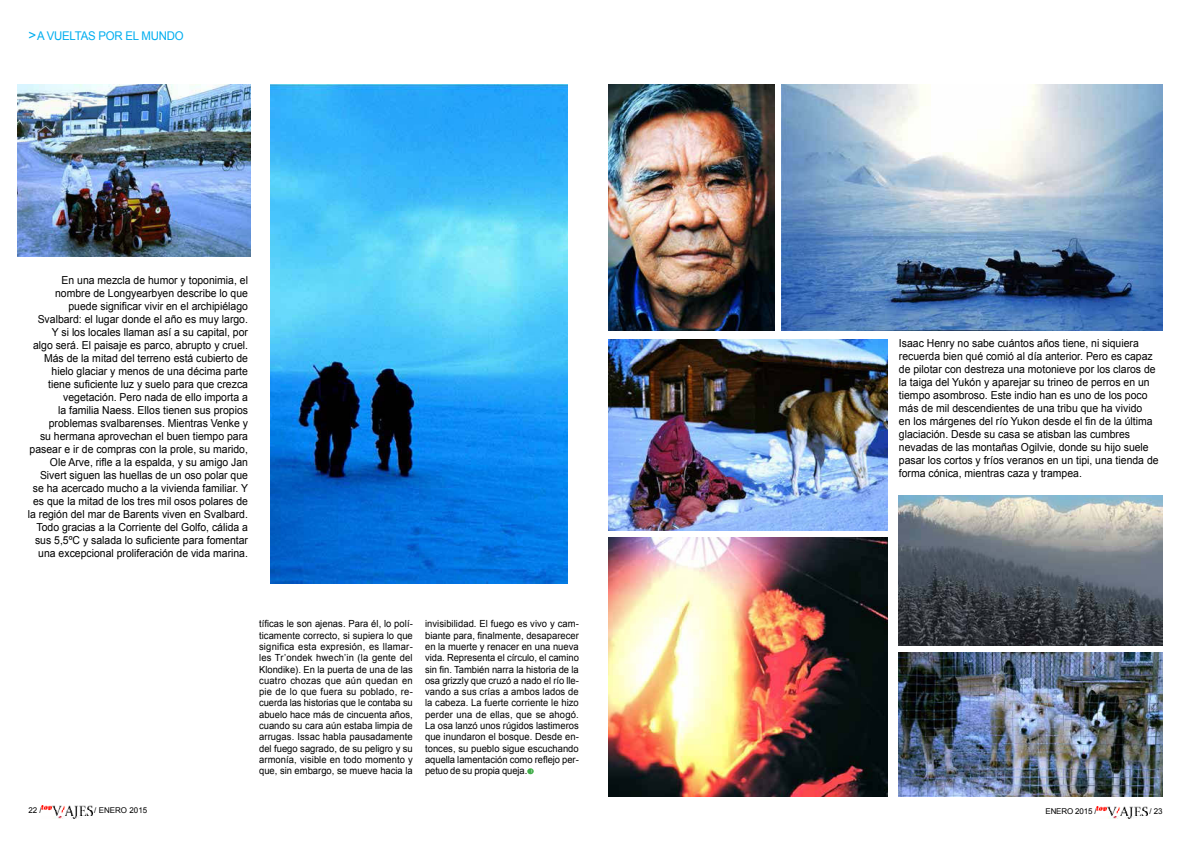
<style>
.page{position:relative;width:1191px;height:842px;background:#fff}
.page>*{position:absolute;margin:0;border:0;box-sizing:border-box;transform-origin:0 0}
.t1{font:12px "Arial";letter-spacing:-.02em;color:#00aeef;scale:.95 1}
.t2{font:11px/13px "Arial";color:#000;text-align:right;scale:.95 1}
.t3{font:9.8px/11.3px "Arial";color:#000;text-align:justify;scale:.96 1}
.t4{font:8px "Arial";color:#000}
.t5{font:8px "Arial";letter-spacing:-.02em;color:#000}
.s1{font-size:14px}
.s2{font-family:"Myriad Pro";font-size:5px;color:#fff}
</style>
<div class="page">
<img style="left:608px;top:85px;width:167px;height:246px">
<img style="left:608px;top:339px;width:279px;height:192px">
<img style="left:608px;top:537px;width:279px;height:260px">
<img style="left:781px;top:85px;width:381px;height:246px">
<img style="left:899px;top:652px;width:263px;height:145px">
<img style="left:899px;top:495px;width:263px;height:151px">
<div style="left:527px;top:768px;width:7px;height:6px;background:#41ad49;border-radius:50%"></div>
<img style="left:271px;top:85px;width:296px;height:499px">
<img style="left:17px;top:85px;width:234px;height:171px">
<img style="left:42px;top:806px;width:50px;height:12px">
<img style="left:1096px;top:806px;width:51px;height:13px">
<p class="t1" style="left:28px;top:28px;width:165px"><span class="s1">&gt;</span> a vueltas por el mundo</p>
<p class="t2" style="left:28px;top:274px;width:233px">En una mezcla de humor y toponimia, el nombre de Longyearbyen describe lo que puede significar vivir en el archipiélago Svalbard: el lugar donde el año es muy largo.<br>Y si los locales llaman así a su capital, por<br>algo será. El paisaje es parco, abrupto y cruel.<br>Más de la mitad del terreno está cubierto de hielo glaciar y menos de una décima parte tiene suficiente luz y suelo para que crezca vegetación. Pero nada de ello importa a<br>la familia Naess. Ellos tienen sus propios problemas svalbarenses. Mientras Venke y<br>su hermana aprovechan el buen tiempo para pasear e ir de compras con la prole, su marido, Ole Arve, rifle a la espalda, y su amigo Jan Sivert siguen las huellas de un oso polar que se ha acercado mucho a la vivienda familiar. Y es que la mitad de los tres mil osos polares de la región del mar de Barents viven en Svalbard.<br>Todo gracias a la Corriente del Golfo, cálida a sus 5,5ºC y salada lo suficiente para fomentar una excepcional proliferación de vida marina.</p>
<p class="t3" style="left:259px;top:618px;width:162px">tíficas le son ajenas. Para él, lo polí&shy;ticamente correcto, si supiera lo que significa esta expresión, es llamar&shy;les Tr’ondek hwech’in (la gente del Klondike). En la puerta de una de las cuatro chozas que aún quedan en pie de lo que fuera su poblado, re&shy;cuerda las historias que le contaba su abuelo hace más de cincuenta años, cuando su cara aún estaba limpia de arrugas. Issac habla pausadamente del fuego sagrado, de su peligro y su armonía, visible en todo momento y que, sin embargo, se mueve hacia la</p>
<p class="t3" style="left:425px;top:618px;width:162px">invisibilidad. El fuego es vivo y cam&shy;biante para, finalmente, desaparecer en la muerte y renacer en una nueva vida. Representa el círculo, el camino sin fin. También narra la historia de la osa grizzly que cruzó a nado el río lle&shy;vando a sus crías a ambos lados de la cabeza. La fuerte corriente le hizo perder una de ellas, que se ahogó.<br>La osa lanzó unos rúgidos lastimeros que inundaron el bosque. Desde en&shy;tonces, su pueblo sigue escuchando aquella lamentación como reflejo per&shy;petuo de su propia queja. <span class="s2">!</span></p>
<p class="t2" style="left:899px;top:337px;width:275px;text-align:left">Isaac Henry no sabe cuántos años tiene, ni siquiera recuerda bien qué comió al día anterior. Pero es capaz de pilotar con destreza una motonieve por los claros de la taiga del Yukón y aparejar su trineo de perros en un tiempo asombroso. Este indio han es uno de los poco más de mil descendientes de una tribu que ha vivido<br>en los márgenes del río Yukon desde el fin de la última glaciación. Desde su casa se atisban las cumbres nevadas de las montañas Ogilvie, donde su hijo suele pasar los cortos y fríos veranos en un tipi, una tienda de forma cónica, mientras caza y trampea.</p>
<p class="t4" style="left:28px;top:805px;width:15px">22 /</p>
<p class="t4" style="left:94px;top:805px;width:54px">/ enero 2015</p>
<p class="t5" style="left:1045px;top:806px;width:53px">enero 2015 /</p>
<p class="t4" style="left:1149px;top:806px;width:15px">/ 23</p>
</div>
